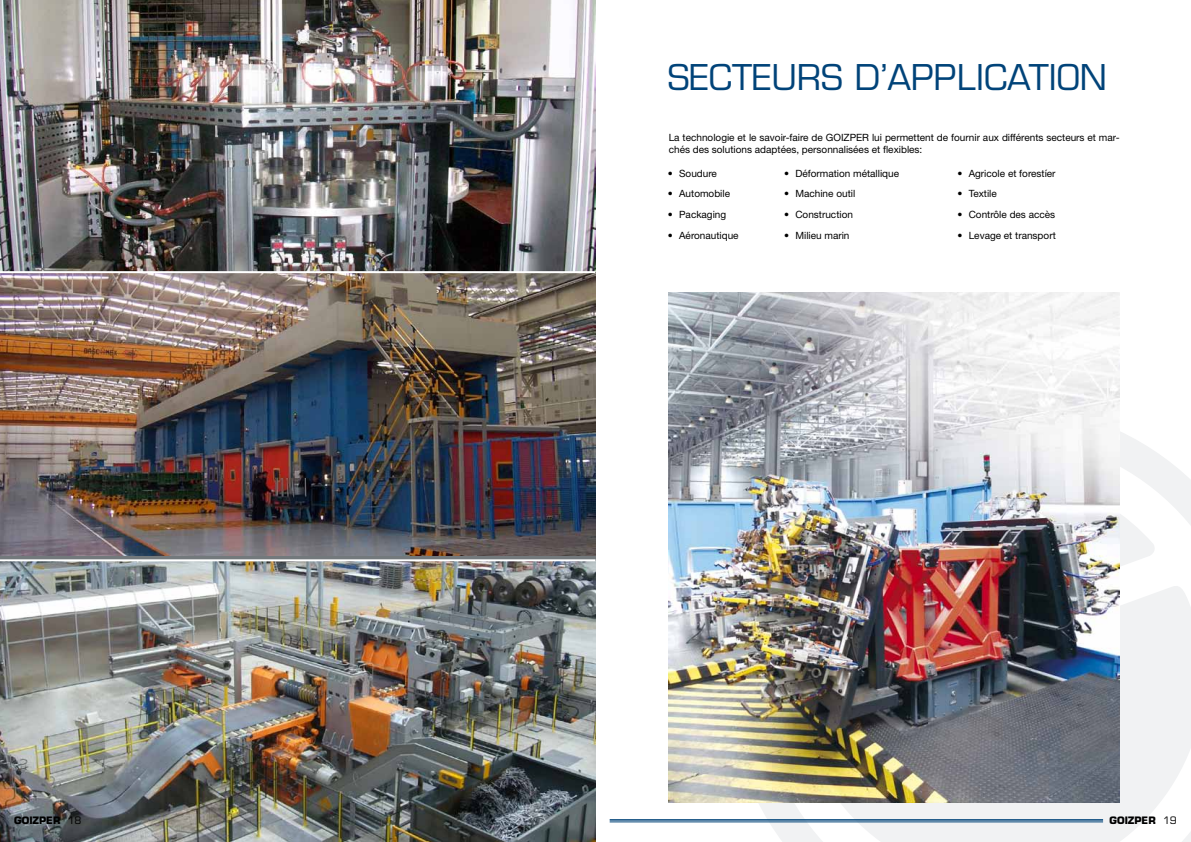
<style>
.page{position:relative;width:1191px;height:842px;background:#fff}
.page>*{position:absolute;margin:0;border:0;box-sizing:border-box;transform-origin:0 0}
.t1{font:34.6px "Eurostile LT Std";color:#004379}
.t2{font:10px/12px "Helvetica Neue LT Std";color:#000}
.t3{font:700 10px "Eurostile LT Std";color:#000}
.s1{font-weight:400}
</style>
<div class="page">
<svg style="left:693px;top:369px;width:498px;height:473px;fill:#f1f2f3"></svg>
<img style="left:668px;top:292px;width:451px;height:510px">
<img style="left:0;top:0;width:595px;height:271px">
<img style="left:0;top:273px;width:595px;height:286px">
<img style="left:0;top:561px;width:595px;height:281px">
<hr style="left:609px;top:822px;width:494px;height:1px;background:#004379">
<hr style="left:609px;top:819px;width:494px;height:2px;background:#004379">
<h1 class="t1" style="left:668px;top:57px;width:441px">SECTEURS D’APPLICATION</h1>
<p class="t2" style="left:668px;top:131px;width:452px">La technologie et le savoir-faire de Goizper lui permettent de fournir aux différents secteurs et mar&shy;chés des solutions adaptées, personnalisées et flexibles:</p>
<p class="t2" style="left:668px;top:167px;width:51px">• Soudure</p>
<p class="t2" style="left:668px;top:188px;width:64px">• Automobile</p>
<p class="t2" style="left:668px;top:209px;width:60px">• Packaging</p>
<p class="t2" style="left:668px;top:229px;width:72px">• Aéronautique</p>
<p class="t2" style="left:957px;top:167px;width:100px">• Agricole et forestíer</p>
<p class="t2" style="left:957px;top:188px;width:41px">• Textile</p>
<p class="t2" style="left:957px;top:209px;width:99px">• Contrôle des accès</p>
<p class="t2" style="left:957px;top:229px;width:100px">• Levage et transport</p>
<p class="t2" style="left:784px;top:167px;width:117px">• Déformation métallique</p>
<p class="t2" style="left:784px;top:188px;width:73px">• Machine outil</p>
<p class="t2" style="left:784px;top:209px;width:70px">• Construction</p>
<p class="t2" style="left:784px;top:229px;width:67px">• Milieu marin</p>
<p class="t3" style="left:14px;top:814px;width:69px">GOIZPER <span class="s1">18</span></p>
<p class="t3" style="left:1109px;top:814px;width:69px">GOIZPER <span class="s1">19</span></p>
</div>
